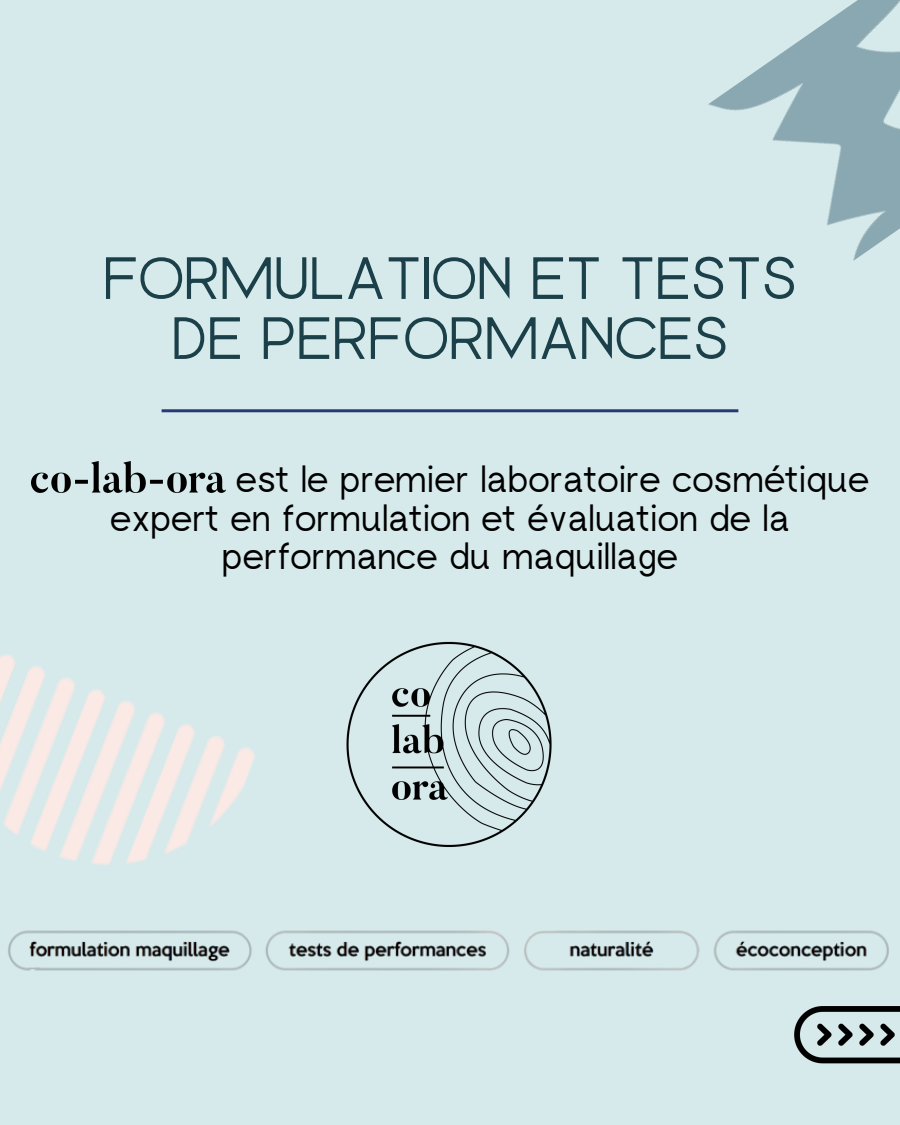
<style>
.page{position:relative;width:900px;height:1125px;background:#d6eaeb}
.page>*{position:absolute;margin:0;border:0;box-sizing:border-box;transform-origin:0 0}
.t1{font:59.5px/60px "rugratssans";color:#1b4049;text-align:center}
.t2{font:38px "rugratssans";color:#000}
.t3{font:16.2px "Montserrat";color:#aebcbc}
</style>
<div class="page">
<hr style="left:162px;top:409px;width:576px;height:3px;background:#263b73">
<img style="left:346px;top:641px;width:206px;height:206px">
<img style="left:0;top:654px;width:255px;height:211px">
<img style="left:708px;top:0;width:192px;height:261px">
<img style="left:8px;top:930px;width:881px;height:41px">
<img style="left:794px;top:1006px;width:106px;height:58px">
<img style="left:32px;top:461px;width:194px;height:31px">
<p class="t1" style="left:103px;top:254px;width:695px">FORMULATION ET TESTS<br>DE PERFORMANCES</p>
<p class="t2" style="left:236px;top:466px;width:635px">est le premier laboratoire cosmétique</p>
<p class="t2" style="left:110px;top:504px;width:681px">expert en formulation et évaluation de la</p>
<p class="t2" style="left:222px;top:542px;width:458px">performance du maquillage</p>
<p class="t3" style="left:45px;top:966px;width:6px;rotate:90deg">I</p>
</div>
